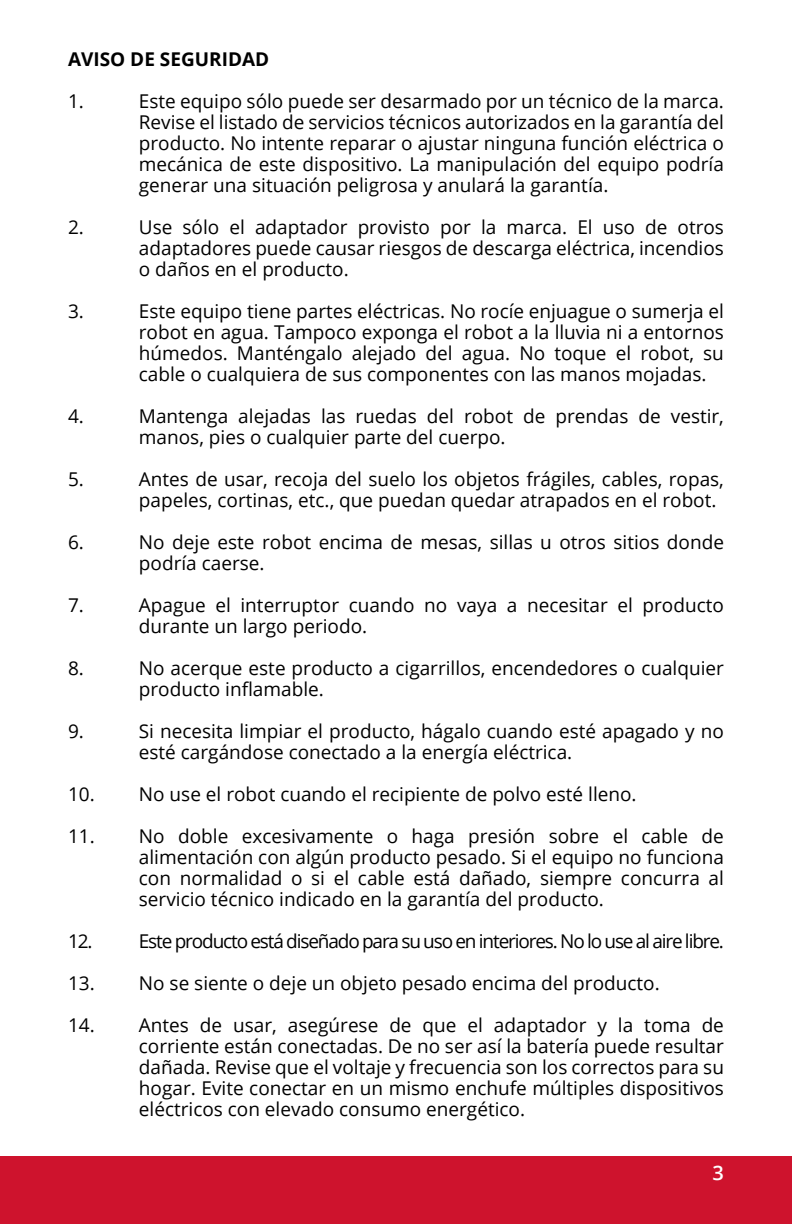
<style>
.page{position:relative;width:792px;height:1224px;background:#fff}
.page>*{position:absolute;margin:0;border:0;box-sizing:border-box;transform-origin:0 0}
.t1{font:600 20px "Open Sans";color:#fff}
.t2{font:19px/21px "Open Sans";color:#000}
.t3{font:19px "Open Sans";letter-spacing:-.06em;color:#000}
.t4{font:700 19px "Open Sans";color:#000}
</style>
<div class="page">
<div style="left:0;top:1156px;width:792px;height:68px;background:#ce132d"></div>
<p class="t4" style="left:68px;top:45px;width:203px">AVISO DE SEGURIDAD</p>
<p class="t2" style="left:68px;top:90px;width:17px">1.</p>
<p class="t2" style="left:139px;top:90px;width:587px;text-align:justify">Este equipo sólo puede ser desarmado por un técnico de la marca.<br>Revise el listado de servicios técnicos autorizados en la garantía del producto. No intente reparar o ajustar ninguna función eléctrica o mecánica de este dispositivo. La manipulación del equipo podría generar una situación peligrosa y anulará la garantía.</p>
<p class="t2" style="left:68px;top:216px;width:17px">2.</p>
<p class="t2" style="left:139px;top:216px;width:587px;text-align:justify">Use sólo el adaptador provisto por la marca. El uso de otros adaptadores puede causar riesgos de descarga eléctrica, incendios o daños en el producto.</p>
<p class="t2" style="left:68px;top:300px;width:17px">3.</p>
<p class="t2" style="left:139px;top:300px;width:587px;text-align:justify">Este equipo tiene partes eléctricas. No rocíe enjuague o sumerja el robot en agua. Tampoco exponga el robot a la lluvia ni a entornos húmedos. Manténgalo alejado del agua. No toque el robot, su cable o cualquiera de sus componentes con las manos mojadas.</p>
<p class="t2" style="left:68px;top:405px;width:17px">4.</p>
<p class="t2" style="left:139px;top:405px;width:587px">Mantenga alejadas las ruedas del robot de prendas de vestir, manos, pies o cualquier parte del cuerpo.</p>
<p class="t2" style="left:68px;top:468px;width:17px">5.</p>
<p class="t2" style="left:139px;top:468px;width:587px">Antes de usar, recoja del suelo los objetos frágiles, cables, ropas, papeles, cortinas, etc., que puedan quedar atrapados en el robot.</p>
<p class="t2" style="left:68px;top:531px;width:17px">6.</p>
<p class="t2" style="left:139px;top:531px;width:587px">No deje este robot encima de mesas, sillas u otros sitios donde podría caerse.</p>
<p class="t2" style="left:68px;top:594px;width:17px">7.</p>
<p class="t2" style="left:139px;top:594px;width:587px">Apague el interruptor cuando no vaya a necesitar el producto durante un largo periodo.</p>
<p class="t2" style="left:68px;top:657px;width:17px">8.</p>
<p class="t2" style="left:139px;top:657px;width:587px">No acerque este producto a cigarrillos, encendedores o cualquier producto inflamable.</p>
<p class="t2" style="left:68px;top:720px;width:17px">9.</p>
<p class="t2" style="left:139px;top:720px;width:587px">Si necesita limpiar el producto, hágalo cuando esté apagado y no esté cargándose conectado a la energía eléctrica.</p>
<p class="t2" style="left:68px;top:783px;width:570px">10. No use el robot cuando el recipiente de polvo esté lleno.</p>
<p class="t2" style="left:139px;top:825px;width:587px;text-align:justify;text-indent:-71px">11. No doble excesivamente o haga presión sobre el cable de alimentación con algún producto pesado. Si el equipo no funciona con normalidad o si el cable está dañado, siempre concurra al servicio técnico indicado en la garantía del producto.</p>
<p class="t2" style="left:68px;top:930px;width:26px">12.</p>
<p class="t3" style="left:139px;top:928px;width:587px">Este producto está diseñado para su uso en interiores. No lo use al aire libre.</p>
<p class="t2" style="left:68px;top:972px;width:593px">13. No se siente o deje un objeto pesado encima del producto.</p>
<p class="t2" style="left:139px;top:1014px;width:587px;text-align:justify;text-indent:-71px">14. Antes de usar, asegúrese de que el adaptador y la toma de corriente están conectadas. De no ser así la batería puede resultar dañada. Revise que el voltaje y frecuencia son los correctos para su hogar. Evite conectar en un mismo enchufe múltiples dispositivos eléctricos con elevado consumo energético.</p>
<p class="t1" style="left:713px;top:1160px;width:13px">3</p>
</div>
